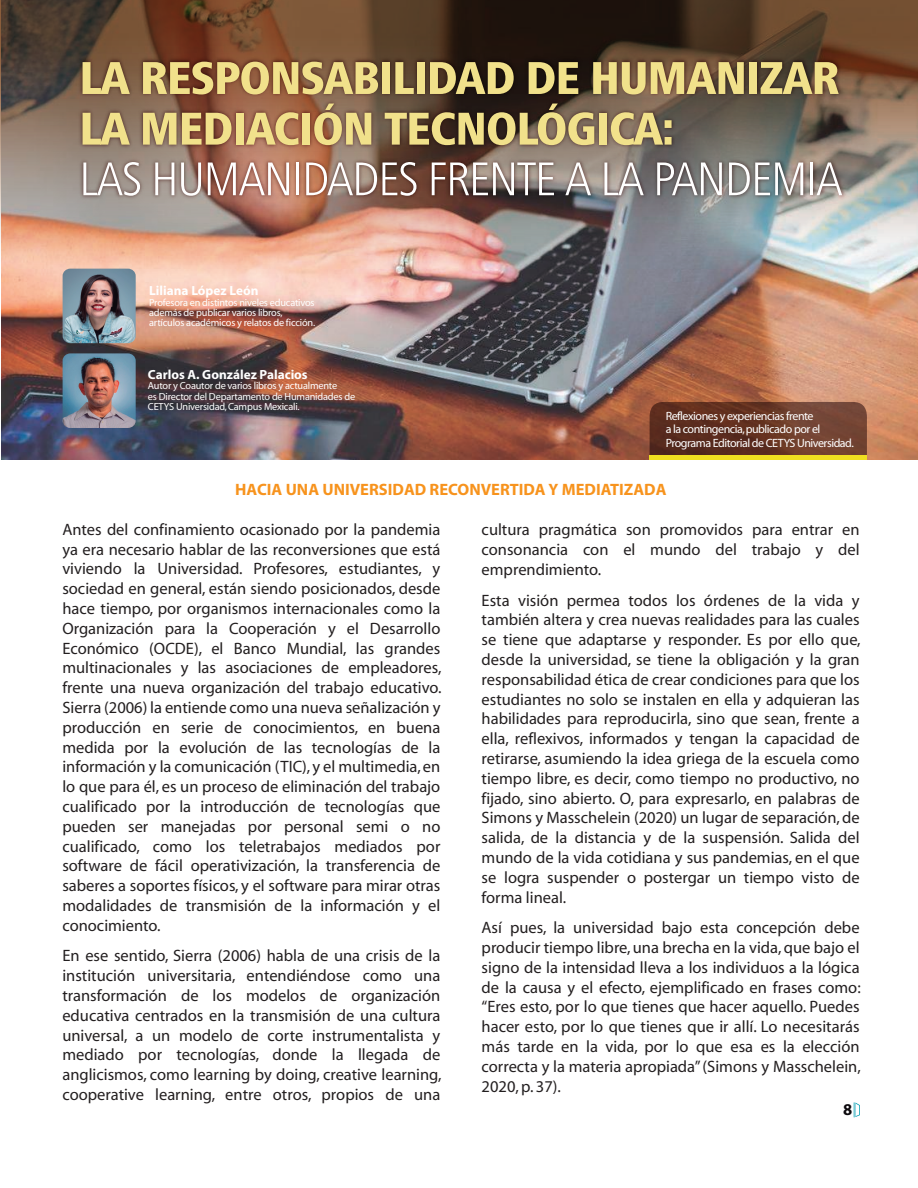
<style>
.page{position:relative;width:918px;height:1188px;background:#fff}
.page>*{position:absolute;margin:0;border:0;box-sizing:border-box;transform-origin:0 0}
.t1{font:300 condensed 49.05px "Frutiger Next LT";letter-spacing:-.035em;color:#fff;scale:1.05 1}
.t2{font:800 condensed 47.85px/50.7px "Frutiger Next LT";letter-spacing:-.035em;color:#f1e18b;scale:1.05 1}
.t3{font:16.5px/19.8px "Myriad";color:#231f20;text-align:justify}
.t4{font:700 16.5px "Myriad";color:#f7931d}
.t5{font:700 16.5px "Myriad Pro";color:#0c090d}
.t6{font:700 13.2px "Myriad Pro";color:#fff}
.t7{font:12px/13.5px "Myriad";letter-spacing:-.04em;color:#fff}
.t8{font:10.35px/10.4px "Myriad";letter-spacing:-.02em;color:#fff}
</style>
<div class="page">
<img style="left:2px;top:275px;width:916px;height:184px">
<img style="left:0;top:0;width:918px;height:275px">
<img style="left:63px;top:353px;width:73px;height:75px">
<img style="left:63px;top:269px;width:73px;height:74px">
<img style="left:73px;top:48px;width:785px;height:222px">
<svg style="left:650px;top:402px;width:217px;height:53px"></svg>
<div style="left:650px;top:455px;width:217px;height:5px;background:#efdf20"></div>
<svg style="left:853px;top:1102px;width:7px;height:15px"></svg>
<h2 class="t2" style="left:79px;top:53px;width:726px">LA RESPONSABILIDAD DE HUMANIZAR<br>LA MEDIACIÓN TECNOLÓGICA:</h2>
<h1 class="t1" style="left:79px;top:152px;width:729px">LAS HUMANIDADES FRENTE A LA PANDEMIA</h1>
<p class="t6" style="left:149px;top:282px;width:111px">Liliana López León</p>
<p class="t8" style="left:149px;top:298px;width:168px">Profesora en distintos niveles educativos además de publicar varios libros, artículos académicos y relatos de ficción.</p>
<p class="t6" style="left:148px;top:366px;width:161px">Carlos A. González Palacios</p>
<p class="t8" style="left:148px;top:381px;width:209px">Autor y Coautor de varios libros y actualmente<br>es Director del Departamento de Humanidades de<br>CETYS Universidad, Campus Mexicali.</p>
<p class="t7" style="left:666px;top:410px;width:190px">Reflexiones y experiencias frente<br>a la contingencia, publicado por el<br>Programa Editorial de CETYS Universidad.</p>
<p class="t4" style="left:235px;top:481px;width:433px">HACIA UNA UNIVERSIDAD RECONVERTIDA Y MEDIATIZADA</p>
<p class="t3" style="left:62px;top:520px;width:381px">Antes del confinamiento ocasionado por la pandemia ya era necesario hablar de las reconversiones que está viviendo la Universidad. Profesores, estudiantes, y sociedad en general, están siendo posicionados, desde hace tiempo, por organismos internacionales como la Organización para la Cooperación y el Desarrollo Económico (OCDE), el Banco Mundial, las grandes multinacionales y las asociaciones de empleadores, frente una nueva organización del trabajo educativo.<br>Sierra (2006) la entiende como una nueva señalización y producción en serie de conocimientos, en buena medida por la evolución de las tecnologías de la información y la comunicación (TIC), y el multimedia, en lo que para él, es un proceso de eliminación del trabajo cualificado por la introducción de tecnologías que pueden ser manejadas por personal semi o no cualificado, como los teletrabajos mediados por software de fácil operativización, la transferencia de saberes a soportes físicos, y el software para mirar otras modalidades de transmisión de la información y el conocimiento.</p>
<p class="t3" style="left:62px;top:947px;width:381px">En ese sentido, Sierra (2006) habla de una crisis de la institución universitaria, entendiéndose como una transformación de los modelos de organización educativa centrados en la transmisión de una cultura universal, a un modelo de corte instrumentalista y mediado por tecnologías, donde la llegada de anglicismos, como learning by doing, creative learning, cooperative learning, entre otros, propios de una</p>
<p class="t3" style="left:482px;top:521px;width:380px">cultura pragmática son promovidos para entrar en consonancia con el mundo del trabajo y del emprendimiento.</p>
<p class="t3" style="left:482px;top:591px;width:381px">Esta visión permea todos los órdenes de la vida y también altera y crea nuevas realidades para las cuales se tiene que adaptarse y responder. Es por ello que, desde la universidad, se tiene la obligación y la gran responsabilidad ética de crear condiciones para que los estudiantes no solo se instalen en ella y adquieran las habilidades para reproducirla, sino que sean, frente a ella, reflexivos, informados y tengan la capacidad de retirarse, asumiendo la idea griega de la escuela como tiempo libre, es decir, como tiempo no productivo, no fijado, sino abierto. O, para expresarlo, en palabras de Simons y Masschelein (2020) un lugar de separación, de salida, de la distancia y de la suspensión. Salida del mundo de la vida cotidiana y sus pandemias, en el que se logra suspender o postergar un tiempo visto de forma lineal.</p>
<p class="t3" style="left:482px;top:918px;width:381px">Así pues, la universidad bajo esta concepción debe producir tiempo libre, una brecha en la vida, que bajo el signo de la intensidad lleva a los individuos a la lógica de la causa y el efecto, ejemplificado en frases como: “Eres esto, por lo que tienes que hacer aquello. Puedes hacer esto, por lo que tienes que ir allí. Lo necesitarás más tarde en la vida, por lo que esa es la elección correcta y la materia apropiada” (Simons y Masschelein, 2020, p. 37).</p>
<p class="t5" style="left:843px;top:1099px;width:11px">8</p>
</div>
